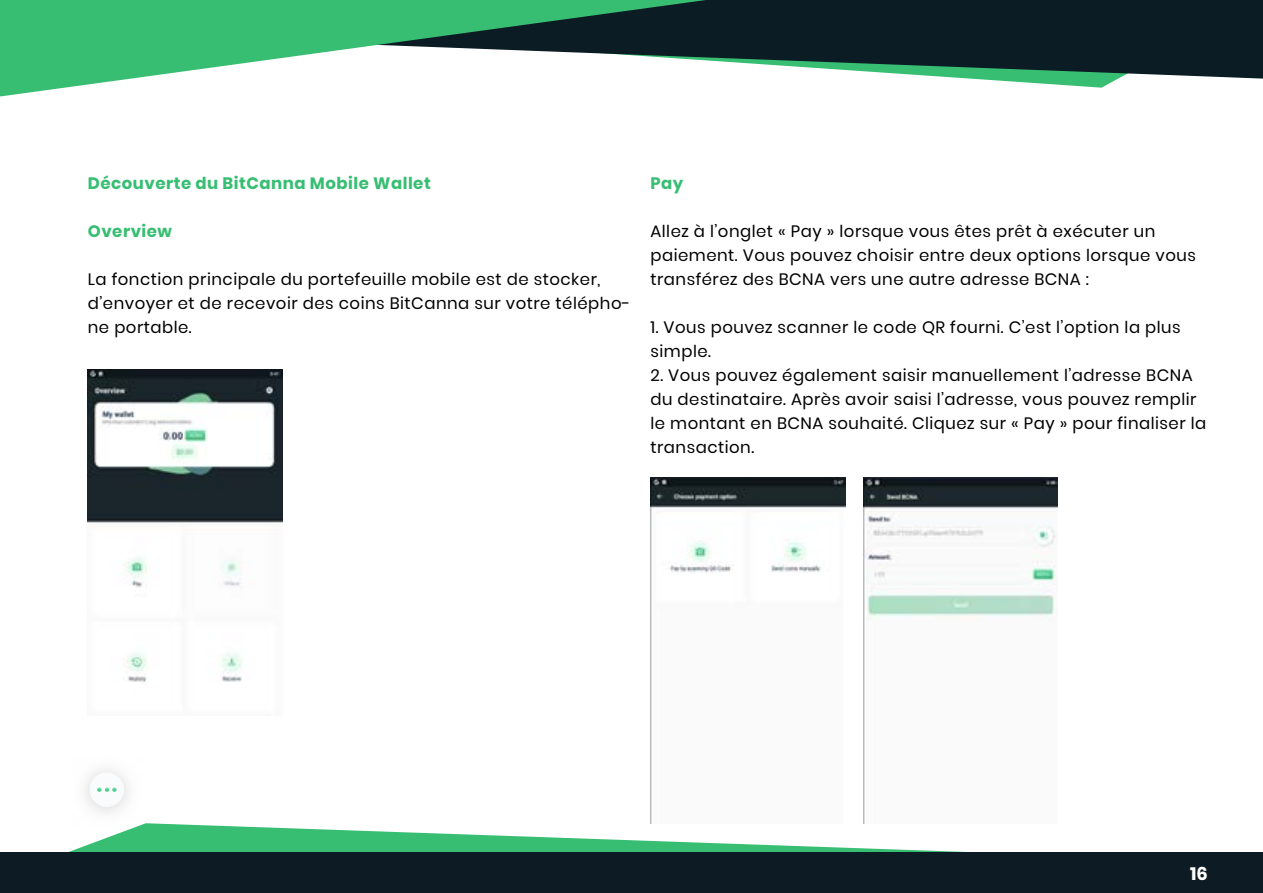
<style>
.page{position:relative;width:1263px;height:893px;background:#fff}
.page>*{position:absolute;margin:0;border:0;box-sizing:border-box;transform-origin:0 0}
.t1{font:700 18px "Poppins";color:#fff}
.t2{font:16.5px/24px "Poppins";letter-spacing:.03em;color:#000}
.t3{font:700 16.5px "Poppins";letter-spacing:.03em;color:#37be72}
</style>
<div class="page">
<svg style="left:69px;top:823px;width:897px;height:29px"></svg>
<div style="left:0;top:852px;width:1263px;height:41px;background:#0d1c24"></div>
<svg style="left:977px;top:79px;width:141px;height:9px"></svg>
<svg style="left:708px;top:0;width:555px;height:79px;background:#1e3638"></svg>
<svg style="left:0;top:0;width:708px;height:97px;fill:#37be72"></svg>
<img style="left:72px;top:769px;width:70px;height:57px">
<div style="left:90px;top:772px;width:34px;height:35px;background:#fafbfc;border-radius:17px"></div>
<svg style="left:97px;top:788px;width:20px;height:4px"></svg>
<img style="left:88px;top:370px;width:194px;height:312px">
<img style="left:650px;top:478px;width:195px;height:345px">
<img style="left:863px;top:478px;width:194px;height:345px">
<p class="t3" style="left:88px;top:174px;width:344px">Découverte du BitCanna Mobile Wallet</p>
<p class="t3" style="left:88px;top:222px;width:86px">Overview</p>
<p class="t2" style="left:88px;top:267px;width:544px">La fonction principale du portefeuille mobile est de stocker, d’envoyer et de recevoir des coins BitCanna sur votre télépho&shy;ne portable.</p>
<p class="t3" style="left:650px;top:174px;width:34px">Pay</p>
<p class="t2" style="left:650px;top:219px;width:547px">Allez à l’onglet « Pay » lorsque vous êtes prêt à exécuter un paiement. Vous pouvez choisir entre deux options lorsque vous transférez des BCNA vers une autre adresse BCNA :</p>
<p class="t2" style="left:650px;top:315px;width:532px">1. Vous pouvez scanner le code QR fourni. C’est l’option la plus simple.</p>
<p class="t2" style="left:650px;top:364px;width:557px">2. Vous pouvez également saisir manuellement l’adresse BCNA du destinataire. Après avoir saisi l’adresse, vous pouvez remplir le montant en BCNA souhaité. Cliquez sur « Pay » pour finaliser la transaction.</p>
<p class="t1" style="left:1190px;top:863px;width:19px">16</p>
</div>
